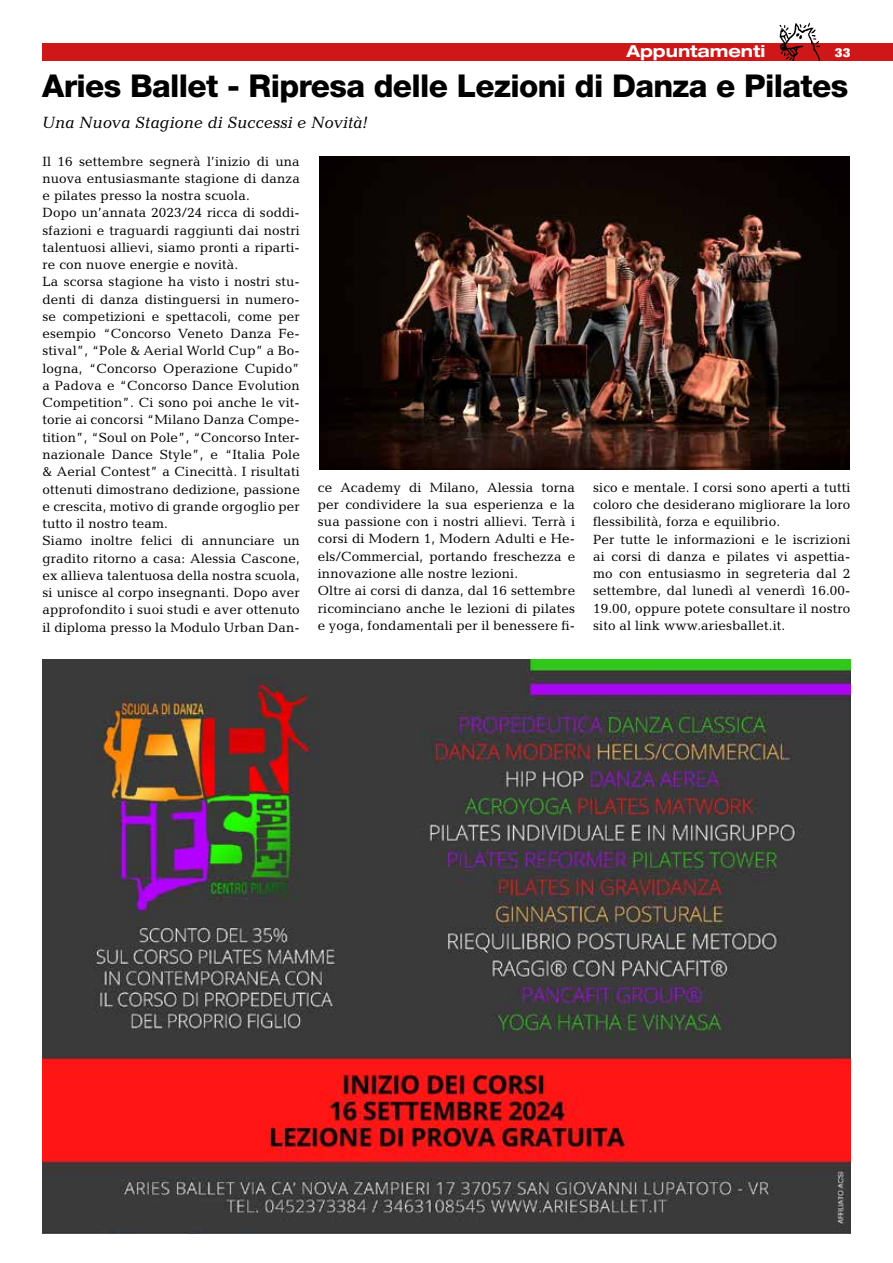
<style>
.page{position:relative;width:893px;height:1263px;background:#fff}
.page>*{position:absolute;margin:0;border:0;box-sizing:border-box;transform-origin:0 0}
.t1{font:800 31.5px "Helvetica Neue LT Std";letter-spacing:-.02em;color:#000}
.t2{font:italic 16.5px "Candida Std";color:#000}
.t3{font:700 expanded 16.5px "Helvetica Neue LT Std";color:#fff}
.t4{font:13.5px/17.2px "Candida Std";letter-spacing:.01em;color:#000}
.t5{font:900 condensed 12.45px "Helvetica Neue LT Std";color:#fff;scale:1.2 1}
</style>
<div class="page">
<div style="left:43px;top:43px;width:850px;height:17px;background:#cd1719"></div>
<img style="left:777px;top:22px;width:43px;height:39px">
<img style="left:43px;top:659px;width:808px;height:574px">
<img style="left:320px;top:156px;width:530px;height:313px">
<p class="t3" style="left:626px;top:41px;width:141px">Appuntamenti</p>
<p class="t5" style="left:835px;top:45px;width:15px">33</p>
<h1 class="t1" style="left:42px;top:67px;width:808px">Aries Ballet - Ripresa delle Lezioni di Danza e Pilates</h1>
<p class="t2" style="left:42px;top:113px;width:327px">Una Nuova Stagione di Successi e Novità!</p>
<p class="t4" style="left:43px;top:152px;width:259px">Il 16 settembre segnerà l’inizio di una nuova entusiasmante stagione di danza e pilates presso la nostra scuola.<br>Dopo un’annata 2023/24 ricca di soddi&shy;sfazioni e traguardi raggiunti dai nostri talentuosi allievi, siamo pronti a riparti&shy;re con nuove energie e novità.<br>La scorsa stagione ha visto i nostri stu&shy;denti di danza distinguersi in numero&shy;se competizioni e spettacoli, come per esempio “Concorso Veneto Danza Fe&shy;stival”, “Pole &amp; Aerial World Cup” a Bo&shy;logna, “Concorso Operazione Cupido” a Padova e “Concorso Dance Evolution Competition”. Ci sono poi anche le vit&shy;torie ai concorsi “Milano Danza Compe&shy;tition”, “Soul on Pole”, “Concorso Inter&shy;nazionale Dance Style”, e “Italia Pole &amp; Aerial Contest” a Cinecittà. I risultati ottenuti dimostrano dedizione, passione e crescita, motivo di grande orgoglio per tutto il nostro team.<br>Siamo inoltre felici di annunciare un gradito ritorno a casa: Alessia Cascone, ex allieva talentuosa della nostra scuola, si unisce al corpo insegnanti. Dopo aver approfondito i suoi studi e aver ottenuto il diploma presso la Modulo Urban Dan-</p>
<p class="t4" style="left:318px;top:478px;width:259px">ce Academy di Milano, Alessia torna per condividere la sua esperienza e la sua passione con i nostri allievi. Terrà i corsi di Modern 1, Modern Adulti e He&shy;els/Commercial, portando freschezza e innovazione alle nostre lezioni.<br>Oltre ai corsi di danza, dal 16 settembre ricominciano anche le lezioni di pilates e yoga, fondamentali per il benessere fi-</p>
<p class="t4" style="left:593px;top:479px;width:259px">sico e mentale. I corsi sono aperti a tutti coloro che desiderano migliorare la loro flessibilità, forza e equilibrio.<br>Per tutte le informazioni e le iscrizioni ai corsi di danza e pilates vi aspettia&shy;mo con entusiasmo in segreteria dal 2 settembre, dal lunedì al venerdì 16.00- 19.00, oppure potete consultare il nostro sito al link www.ariesballet.it.</p>
</div>
